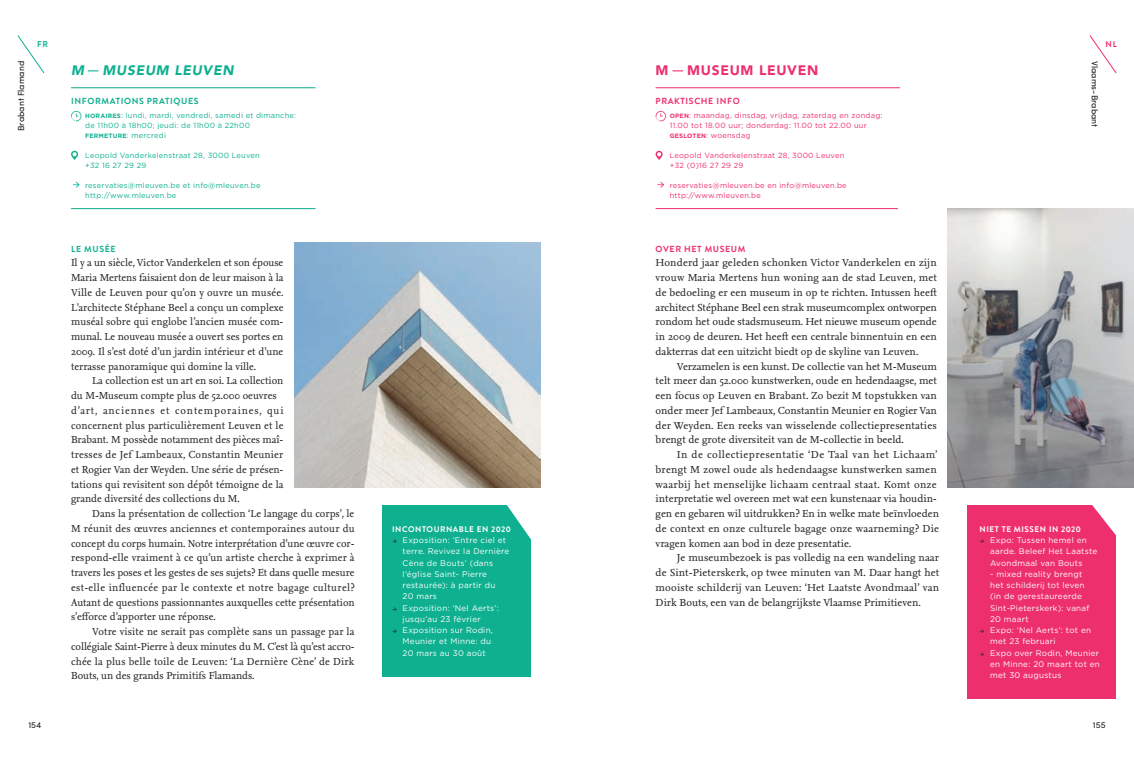
<style>
.page{position:relative;width:1134px;height:762px;background:#fff}
.page>*{position:absolute;margin:0;border:0;box-sizing:border-box;transform-origin:0 0}
.t1{font:italic 900 13.75px "Avenir";letter-spacing:.05em;color:#0eb090}
.t2{font:900 13.75px "Avenir";letter-spacing:.05em;color:#ee2f6e}
.t3{font:10.62px/14.8px "Nexus Serif";color:#231f20;text-align:justify}
.t4{font:10.62px/14.8px "Nexus Serif";letter-spacing:.02em;color:#231f20}
.t5{font:8.75px "Sofia Pro";color:#231f20}
.t6{font:700 8.75px "Brandon Grotesque";letter-spacing:.07em;color:#0eb090}
.t7{font:700 8.75px "Brandon Grotesque";letter-spacing:.07em;color:#ee2f6e}
.t8{font:700 8.38px "Brandon Grotesque";color:#0eb090}
.t9{font:700 8.38px "Brandon Grotesque";color:#ee2f6e}
.t10{font:8.12px/11.2px "Gotham";letter-spacing:.03em;color:#fff}
.t11{font:700 8.12px "Brandon Grotesque";letter-spacing:.07em;color:#fff}
.t12{font:7.5px/10px "Gotham";letter-spacing:.03em;color:#ee2f6e}
.t13{font:7.5px/10px "Gotham";letter-spacing:.03em;color:#0eb090}
.t14{font:700 6.25px "Gotham";letter-spacing:.03em;color:#0eb090}
.s1{font-family:"Gotham";font-weight:400;font-style:normal}
.s2{font-weight:700;font-size:6.25px}
.s3{font-weight:400;font-size:7.5px}
.s4{font-family:"Gotham";font-weight:400}
</style>
<div class="page">
<svg style="left:17px;top:35px;width:28px;height:38px"></svg>
<svg style="left:1089px;top:35px;width:28px;height:38px"></svg>
<hr style="left:71px;top:87px;width:245px;height:1px;background:#0eb090">
<hr style="left:71px;top:208px;width:245px;height:1px;background:#0eb090">
<svg style="left:71px;top:111px;width:10px;height:11px"></svg>
<svg style="left:71px;top:151px;width:7px;height:9px"></svg>
<svg style="left:73px;top:182px;width:6px;height:6px"></svg>
<hr style="left:656px;top:87px;width:244px;height:1px;background:#ee2f6e">
<hr style="left:656px;top:208px;width:242px;height:1px;background:#ee2f6e">
<svg style="left:656px;top:111px;width:10px;height:11px"></svg>
<svg style="left:656px;top:151px;width:7px;height:9px"></svg>
<svg style="left:657px;top:182px;width:7px;height:6px"></svg>
<div style="left:382px;top:505px;width:148px;height:171px;background:#0eb090"></div>
<svg style="left:507px;top:505px;width:24px;height:36px"></svg>
<div style="left:967px;top:505px;width:149px;height:194px;background:#ee2f6e"></div>
<svg style="left:1092px;top:505px;width:24px;height:30px"></svg>
<img style="left:294px;top:242px;width:246px;height:246px">
<img style="left:947px;top:208px;width:187px;height:280px">
<p class="t8" style="left:37px;top:38px;width:12px">fr</p>
<p class="t9" style="left:1106px;top:38px;width:13px">nl</p>
<p class="t5" style="left:15px;top:131px;width:72px;rotate:-90deg">Brabant Flamand</p>
<p class="t5" style="left:1101px;top:61px;width:68px;rotate:90deg">Vlaams-Brabant</p>
<p class="t1" style="left:71px;top:58px;width:164px">M <span class="s1">—</span> MUSEUM LEUVEN</p>
<p class="t6" style="left:71px;top:95px;width:129px">INFORMATIONS PRATIQUES</p>
<p class="t13" style="left:85px;top:110px;width:212px"><span class="s2">HORAIRES</span>: lundi, mardi, vendredi, samedi et dimanche: de 11h00 à 18h00; jeudi: de 11h00 à 22h00</p>
<p class="t14" style="left:85px;top:131px;width:82px">FERMETURE<span class="s3">: mercredi</span></p>
<p class="t13" style="left:85px;top:150px;width:176px">Leopold Vanderkelenstraat 28, 3000 Leuven +32 16 27 29 29</p>
<p class="t13" style="left:85px;top:180px;width:177px">reservaties@mleuven.be et info@mleuven.be http://www.mleuven.be</p>
<p class="t2" style="left:656px;top:58px;width:164px">M <span class="s4">—</span> MUSEUM LEUVEN</p>
<p class="t7" style="left:656px;top:95px;width:86px">PRAKTISCHE INFO</p>
<p class="t12" style="left:670px;top:110px;width:214px"><span class="s2">OPEN</span>: maandag, dinsdag, vrijdag, zaterdag en zondag:<br>11.00 tot 18.00 uur; donderdag: 11.00 tot 22.00 uur<br><span class="s2">GESLOTEN</span>: woensdag</p>
<p class="t12" style="left:670px;top:150px;width:176px">Leopold Vanderkelenstraat 28, 3000 Leuven +32 (0)16 27 29 29</p>
<p class="t12" style="left:670px;top:180px;width:178px">reservaties@mleuven.be en info@mleuven.be http://www.mleuven.be</p>
<p class="t6" style="left:71px;top:242px;width:46px">LE MUSÉE</p>
<p class="t3" style="left:71px;top:255px;width:214px">Il y a un siècle, Victor Vanderkelen et son épouse Maria Mertens faisaient don de leur maison à la Ville de Leuven pour qu’on y ouvre un musée.<br>L’architecte Stéphane Beel a conçu un complexe muséal sobre qui englobe l’ancien musée com&shy;munal. Le nouveau musée a ouvert ses portes en 2009. Il s’est doté d’un jardin intérieur et d’une terrasse panoramique qui domine la ville.</p>
<p class="t3" style="left:71px;top:373px;width:214px;text-align:left;text-indent:21px">La collection est un art en soi. La collection du M-Museum compte plus de 52.000 oeuvres d’art, anciennes et contemporaines, qui concernent plus particulièrement Leuven et le Brabant. M possède notamment des pièces maî&shy;tresses de Jef Lambeaux, Constantin Meunier et Rogier Van der Weyden. Une série de présen&shy;tations qui revisitent son dépôt témoigne de la grande diversité des collections du M.</p>
<p class="t3" style="left:71px;top:506px;width:285px;text-indent:21px">Dans la présentation de collection ‘Le langage du corps’, le M réunit des œuvres anciennes et contemporaines autour du concept du corps humain. Notre interprétation d’une œuvre cor&shy;respond-elle vraiment à ce qu’un artiste cherche à exprimer à travers les poses et les gestes de ses sujets? Et dans quelle mesure est-elle influencée par le contexte et notre bagage culturel?<br>Autant de questions passionnantes auxquelles cette présentation s’efforce d’apporter une réponse.</p>
<p class="t3" style="left:71px;top:624px;width:285px;text-indent:21px">Votre visite ne serait pas complète sans un passage par la collégiale Saint-Pierre à deux minutes du M. C’est là qu’est accro&shy;chée la plus belle toile de Leuven: ‘La Dernière Cène’ de Dirk Bouts, un des grands Primitifs Flamands.</p>
<p class="t11" style="left:392px;top:523px;width:120px">INCONTOURNABLE EN 2020</p>
<p class="t10" style="left:403px;top:534px;width:108px">Exposition: ‘Entre ciel et terre. Revivez la Dernière<br>Cène de Bouts’ (dans l’église Saint- Pierre restaurée): à partir du<br>20 mars<br>Exposition: ‘Nel Aerts’: jusqu’au 23 février<br>Exposition sur Rodin,<br>Meunier et Minne: du<br>20 mars au 30 août</p>
<p class="t7" style="left:656px;top:242px;width:91px">OVER HET MUSEUM</p>
<p class="t3" style="left:656px;top:255px;width:283px">Honderd jaar geleden schonken Victor Vanderkelen en zijn vrouw Maria Mertens hun woning aan de stad Leuven, met de bedoeling er een museum in op te richten. Intussen heeft architect Stéphane Beel een strak museumcomplex ontworpen rondom het oude stadsmuseum. Het nieuwe museum opende in 2009 de deuren. Het heeft een centrale binnentuin en een dakterras dat een uitzicht biedt op de skyline van Leuven.</p>
<p class="t3" style="left:656px;top:358px;width:283px;text-indent:21px">Verzamelen is een kunst. De collectie van het M-Museum telt meer dan 52.000 kunstwerken, oude en hedendaagse, met een focus op Leuven en Brabant. Zo bezit M topstukken van onder meer Jef Lambeaux, Constantin Meunier en Rogier Van der Weyden. Een reeks van wisselende collectiepresentaties brengt de grote diversiteit van de M-collectie in beeld.</p>
<p class="t4" style="left:656px;top:447px;width:285px;text-indent:21px">In de collectiepresentatie ‘De Taal van het Lichaam’ brengt M zowel oude als hedendaagse kunstwerken samen waarbij het menselijke lichaam centraal staat. Komt onze interpretatie wel overeen met wat een kunstenaar via houdin&shy;gen en gebaren wil uitdrukken? En in welke mate beïnvloeden de context en onze culturele bagage onze waarneming? Die vragen komen aan bod in deze presentatie.</p>
<p class="t3" style="left:656px;top:550px;width:285px;text-indent:21px">Je museumbezoek is pas volledig na een wandeling naar de Sint-Pieterskerk, op twee minuten van M. Daar hangt het mooiste schilderij van Leuven: ‘Het Laatste Avondmaal’ van Dirk Bouts, een van de belangrijkste Vlaamse Primitieven.</p>
<p class="t11" style="left:979px;top:523px;width:103px">NIET TE MISSEN IN 2020</p>
<p class="t10" style="left:990px;top:534px;width:109px">Expo: Tussen hemel en aarde. Beleef Het Laatste<br>Avondmaal van Bouts</p>
<p class="t10" style="left:990px;top:568px;width:111px">- mixed reality brengt<br>het schilderij tot leven<br>(in de gerestaureerde<br>Sint-Pieterskerk): vanaf<br>20 maart<br>Expo: ‘Nel Aerts’: tot en met 23 februari<br>Expo over Rodin, Meunier en Minne: 20 maart tot en met 30 augustus</p>
<p class="t5" style="left:28px;top:718px;width:15px">154</p>
<p class="t5" style="left:1093px;top:718px;width:14px">155</p>
</div>
